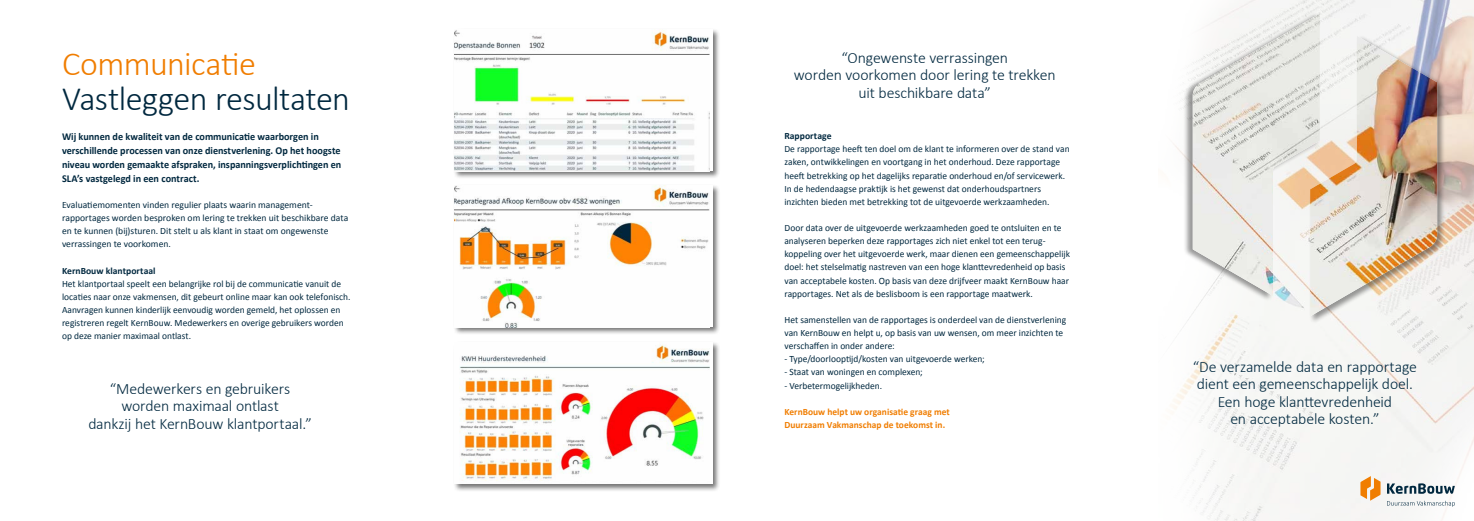
<style>
.page{position:relative;width:1474px;height:521px;background:#fff}
.page>*{position:absolute;margin:0;border:0;box-sizing:border-box;transform-origin:0 0}
.t1{font:300 34.12px "Calibri";letter-spacing:-.02em;color:#00283f}
.t2{font:300 34.12px "Calibri";letter-spacing:-.02em;color:#f07d00}
.t3{font:300 15.75px/17.5px "Calibri";letter-spacing:-.01em;color:#00283f;text-align:center}
.t4{font:700 10.5px/14px "Calibri";color:#00283f}
.t5{font:9.62px/13.1px "Calibri";color:#00283f}
.t6{font:700 9.62px/13.1px "Calibri";color:#f07d00}
.t7{font:700 9.62px "Calibri";color:#00283f}
</style>
<div class="page">
<img style="left:1171px;top:0;width:302px;height:521px">
<div style="left:1308px;top:35px;width:137px;height:289px;background:#000;opacity:.4"></div>
<img style="left:1310px;top:36px;width:127px;height:280px">
<div style="left:1183px;top:12px;width:137px;height:290px;background:#000;opacity:.4"></div>
<img style="left:1192px;top:14px;width:127px;height:282px">
<svg style="left:1386px;top:501px;width:68px;height:6px"></svg>
<svg style="left:1386px;top:483px;width:68px;height:11px"></svg>
<svg style="left:1360px;top:476px;width:20px;height:25px"></svg>
<div style="left:453px;top:28px;width:267px;height:151px;background:#000;opacity:.55"></div>
<img style="left:454px;top:30px;width:255px;height:141px">
<div style="left:453px;top:341px;width:267px;height:151px;background:#000;opacity:.55"></div>
<img style="left:454px;top:342px;width:255px;height:142px">
<div style="left:453px;top:184px;width:267px;height:151px;background:#000;opacity:.55"></div>
<img style="left:454px;top:186px;width:255px;height:141px">
<h1 class="t2" style="left:62px;top:43px;width:195px">Communicatie</h1>
<h1 class="t1" style="left:62px;top:87px;width:289px">Vastleggen resultaten</h1>
<p class="t4" style="left:62px;top:129px;width:281px">Wij kunnen de kwaliteit van de communicatie waarborgen in verschillende processen van onze dienstverlening. Op het hoogste niveau worden gemaakte afspraken, inspanningsverplichtingen en SLA’s vastgelegd in een contract.</p>
<p class="t5" style="left:62px;top:198px;width:288px">Evaluatiemomenten vinden regulier plaats waarin management&shy;rapportages worden besproken om lering te trekken uit beschikbare data en te kunnen (bij)sturen. Dit stelt u als klant in staat om ongewenste verrassingen te voorkomen.</p>
<p class="t7" style="left:62px;top:267px;width:95px">KernBouw klantportaal</p>
<p class="t5" style="left:62px;top:277px;width:290px">Het klantportaal speelt een belangrijke rol bij de communicatie vanuit de locaties naar onze vakmensen, dit gebeurt online maar kan ook telefonisch.<br>Aanvragen kunnen kinderlijk eenvoudig worden gemeld, het oplossen en registreren regelt KernBouw. Medewerkers en overige gebruikers worden op deze manier maximaal ontlast.</p>
<h2 class="t3" style="left:88px;top:381px;width:225px">“Medewerkers en gebruikers worden maximaal ontlast<br>dankzij het KernBouw klantportaal.”</h2>
<h2 class="t3" style="left:793px;top:50px;width:263px">“Ongewenste verrassingen<br>worden voorkomen door lering te trekken uit beschikbare data”</h2>
<p class="t7" style="left:784px;top:130px;width:49px">Rapportage</p>
<p class="t5" style="left:784px;top:142px;width:287px">De rapportage heeft ten doel om de klant te informeren over de stand van zaken, ontwikkelingen en voortgang in het onderhoud. Deze rapportage heeft betrekking op het dagelijks reparatie onderhoud en/of servicewerk.<br>In de hedendaagse praktijk is het gewenst dat onderhoudspartners inzichten bieden met betrekking tot de uitgevoerde werkzaamheden.</p>
<p class="t5" style="left:784px;top:221px;width:287px">Door data over de uitgevoerde werkzaamheden goed te ontsluiten en te analyseren beperken deze rapportages zich niet enkel tot een terug&shy;koppeling over het uitgevoerde werk, maar dienen een gemeenschappelijk doel: het stelselmatig nastreven van een hoge klanttevredenheid op basis van acceptabele kosten. Op basis van deze drijfveer maakt KernBouw haar rapportages. Net als de beslisboom is een rapportage maatwerk.</p>
<p class="t5" style="left:784px;top:313px;width:283px">Het samenstellen van de rapportages is onderdeel van de dienstverlening van KernBouw en helpt u, op basis van uw wensen, om meer inzichten te verschaffen in onder andere:</p>
<p class="t5" style="left:784px;top:353px;width:202px">- Type/doorlooptijd/kosten van uitgevoerde werken;</p>
<p class="t5" style="left:784px;top:366px;width:140px">- Staat van woningen en complexen;</p>
<p class="t5" style="left:784px;top:379px;width:99px">- Verbetermogelijkheden.</p>
<p class="t6" style="left:784px;top:405px;width:167px">KernBouw helpt uw organisatie graag met<br>Duurzaam Vakmanschap de toekomst in.</p>
<h2 class="t3" style="left:1192px;top:359px;width:225px">“De verzamelde data en rapportage dient een gemeenschappelijk doel.<br>Een hoge klanttevredenheid<br>en acceptabele kosten.”</h2>
</div>
